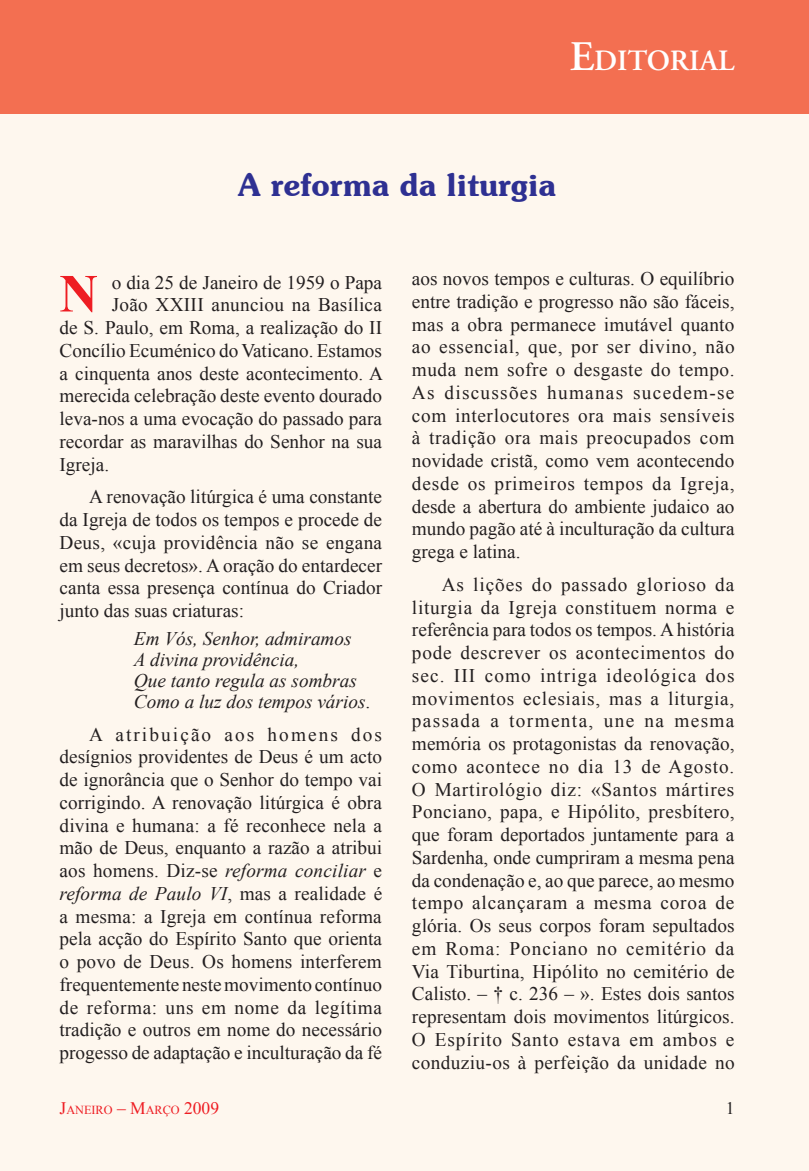
<style>
.page{position:relative;width:809px;height:1171px;background:#fef7ee}
.page>*{position:absolute;margin:0;border:0;box-sizing:border-box;transform-origin:0 0}
._6-Texto{font:700 53.55px "Times New Roman";color:#ee1d23}
._1-TitArt{font:600 31.5px "Souvenir IT Cby BT";color:#2e3092}
.t1{font:600 29.4px "Adobe Garamond";color:#fff}
._6-Texto-2{font:19.25px/22.8px "Times New Roman";color:#231f20;text-align:justify}
._4-Hino{font:italic 19.25px "Times New Roman";color:#231f20}
.t2{font:17.5px "Times New Roman";color:#231f20}
.t3{font:12.25px "Times New Roman";color:#ee1d23}
.s1{font-size:42px}
.s2{font-style:normal}
.s3{font-style:italic}
.s4{font-size:17.5px}
</style>
<div class="page">
<div style="left:0;top:0;width:809px;height:114px;background:#f36f51"></div>
<p class="t1" style="left:570px;top:45px;width:166px"><span class="s1">E</span>DITORIAL</p>
<p class="_1-TitArt" style="left:238px;top:165px;width:320px">A reforma da liturgia</p>
<p class="_6-Texto-2" style="left:412px;top:267px;width:324px">aos novos tempos e culturas. O equilíbrio entre tradição e progresso não são fáceis, mas a obra permanece imutável quanto ao essencial, que, por ser divino, não muda nem sofre o desgaste do tempo.<br>As discussões humanas sucedem‑se com interlocutores ora mais sensíveis à tradição ora mais preocupados com novidade cristã, como vem acontecendo desde os primeiros tempos da Igreja, desde a abertura do ambiente judaico ao mundo pagão até à inculturação da cultura grega e latina.</p>
<p class="_6-Texto-2" style="left:412px;top:573px;width:324px;text-indent:30px">As lições do passado glorioso da liturgia da Igreja constituem norma e referência para todos os tempos. A história pode descrever os acontecimentos do sec. III como intriga ideológica dos movimentos eclesiais, mas a liturgia, passada a tormenta, une na mesma memória os protagonistas da renovação, como acontece no dia 13 de Agosto.<br>O Martirológio diz: «Santos mártires Ponciano, papa, e Hipólito, presbítero, que foram deportados juntamente para a Sardenha, onde cumpriram a mesma pena da condenação e, ao que parece, ao mesmo tempo alcançaram a mesma coroa de glória. Os seus corpos foram sepultados em Roma: Ponciano no cemitério da Via Tiburtina, Hipólito no cemitério de Calisto. – † c. 236 – ». Estes dois santos representam dois movimentos litúrgicos.<br>O Espírito Santo estava em ambos e conduziu-os à perfeição da unidade no</p>
<p class="_6-Texto" style="left:60px;top:256px;width:40px">N</p>
<p class="_6-Texto-2" style="left:112px;top:271px;width:272px">o dia 25 de Janeiro de 1959 o Papa</p>
<p class="_6-Texto-2" style="left:112px;top:293px;width:272px">João XXIII anunciou na Basílica</p>
<p class="_6-Texto-2" style="left:60px;top:316px;width:324px">de S. Paulo, em Roma, a realização do II</p>
<p class="_6-Texto-2" style="left:60px;top:339px;width:324px">Concílio Ecuménico do Vaticano. Estamos</p>
<p class="_6-Texto-2" style="left:60px;top:362px;width:325px">a cinquenta anos deste acontecimento. A</p>
<p class="_6-Texto-2" style="left:60px;top:384px;width:324px">merecida celebração deste evento dourado</p>
<p class="_6-Texto-2" style="left:60px;top:407px;width:324px">leva-nos a uma evocação do passado para</p>
<p class="_6-Texto-2" style="left:60px;top:430px;width:324px">recordar as maravilhas do Senhor na sua</p>
<p class="_6-Texto-2" style="left:60px;top:453px;width:51px">Igreja.</p>
<p class="_6-Texto-2" style="left:60px;top:485px;width:324px;text-indent:30px">A renovação litúrgica é uma constante da Igreja de todos os tempos e procede de Deus, «cuja providência não se engana em seus decretos». A oração do entardecer canta essa presença contínua do Criador junto das suas criaturas:</p>
<p class="_4-Hino" style="left:134px;top:625px;width:219px">Em Vós, Senhor, admiramos</p>
<p class="_4-Hino" style="left:134px;top:646px;width:167px">A divina providência,</p>
<p class="_4-Hino" style="left:134px;top:667px;width:224px">Que tanto regula as sombras</p>
<p class="_4-Hino" style="left:134px;top:688px;width:238px">Como a luz dos tempos vários<span class="s2">.</span></p>
<p class="_6-Texto-2" style="left:60px;top:722px;width:324px;text-indent:30px">A atribuição aos homens dos desígnios providentes de Deus é um acto de ignorância que o Senhor do tempo vai corrigindo. A renovação litúrgica é obra divina e humana: a fé reconhece nela a mão de Deus, enquanto a razão a atribui aos homens. Diz-se <span class="s3">reforma conciliar</span> e <span class="s3">reforma de Paulo VI</span>, mas a realidade é a mesma: a Igreja em contínua reforma pela acção do Espírito Santo que orienta o povo de Deus. Os homens interferem frequentemente neste movimento contínuo de reforma: uns em nome da legítima tradição e outros em nome do necessário progesso de adaptação e inculturação da fé</p>
<p class="t3" style="left:60px;top:1101px;width:161px"><span class="s4">J</span>ANEIRO <span class="s4">– M</span>ARÇO <span class="s4">2009</span></p>
<p class="t2" style="left:725px;top:1096px;width:10px">1</p>
</div>
